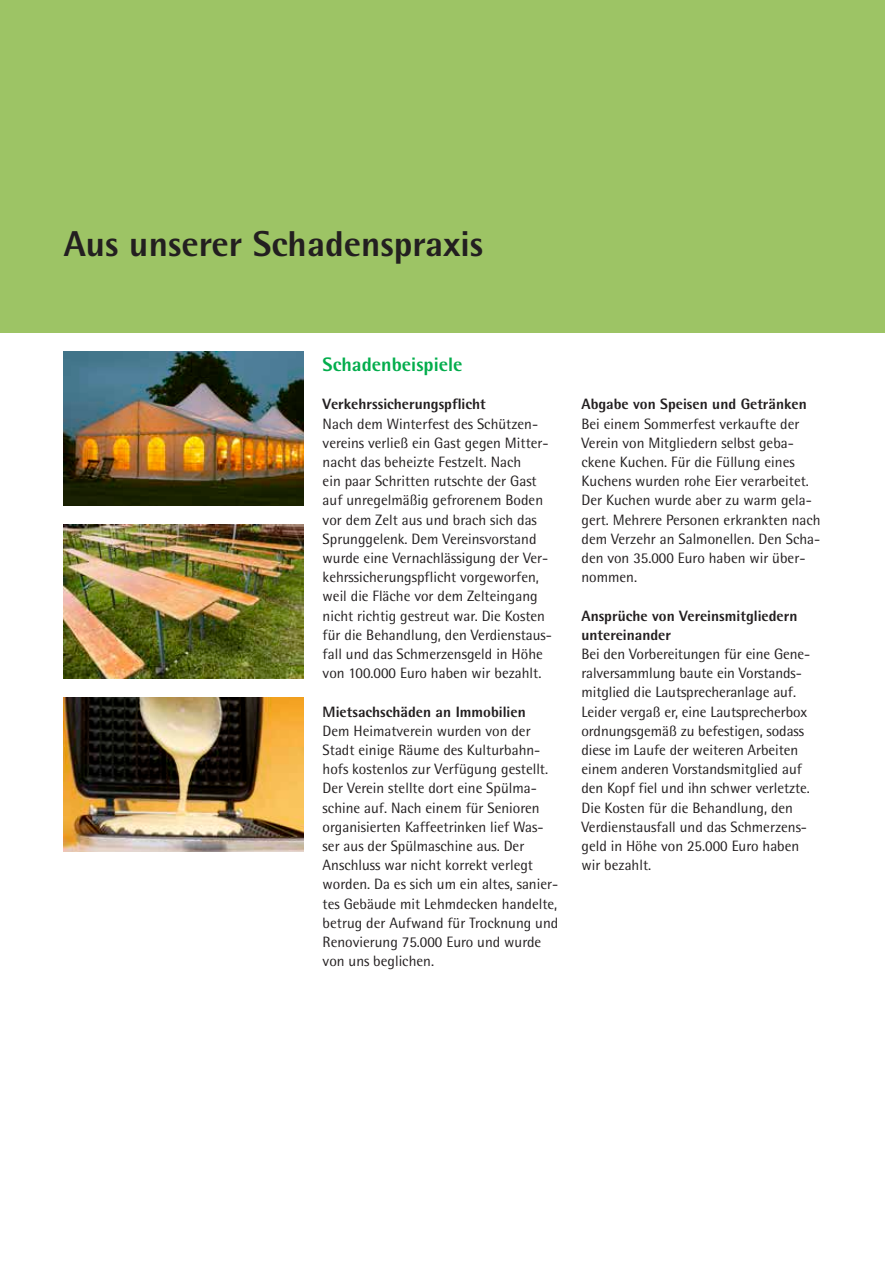
<style>
.page{position:relative;width:885px;height:1263px;background:#fff}
.page>*{position:absolute;margin:0;border:0;box-sizing:border-box;transform-origin:0 0}
.t1{font:800 36px "Lvm Rotis";color:#231f20}
.t2{font:800 19.5px "Lvm Rotis";color:#03ad4c}
.t3{font:15px/19.2px "Lvm Rotis";color:#231f20}
.t4{font:800 15px/19.2px "Lvm Rotis";color:#231f20}
</style>
<div class="page">
<div style="left:0;top:0;width:884px;height:333px;background:#9dc465"></div>
<img style="left:64px;top:352px;width:239px;height:153px">
<img style="left:64px;top:525px;width:239px;height:153px">
<img style="left:64px;top:697px;width:239px;height:154px">
<h1 class="t1" style="left:64px;top:221px;width:421px">Aus unserer Schadenspraxis</h1>
<h2 class="t2" style="left:322px;top:352px;width:141px">Schadenbeispiele</h2>
<p class="t4" style="left:322px;top:394px;width:165px">Verkehrssicherungspflicht</p>
<p class="t3" style="left:322px;top:414px;width:231px">Nach dem Winterfest des Schützen&shy;vereins verließ ein Gast gegen Mitter&shy;nacht das beheizte Festzelt. Nach<br>ein paar Schritten rutschte der Gast auf unregelmäßig gefrorenem Boden vor dem Zelt aus und brach sich das Sprunggelenk. Dem Vereinsvorstand wurde eine Vernachlässigung der Ver&shy;kehrssicherungspflicht vorgeworfen, weil die Fläche vor dem Zelteingang nicht richtig gestreut war. Die Kosten für die Behandlung, den Verdienstaus&shy;fall und das Schmerzensgeld in Höhe von 100.000 Euro haben wir bezahlt.</p>
<p class="t4" style="left:322px;top:702px;width:205px">Mietsachschäden an Immobilien</p>
<p class="t3" style="left:322px;top:721px;width:237px">Dem Heimatverein wurden von der Stadt einige Räume des Kulturbahn&shy;hofs kostenlos zur Verfügung gestellt.<br>Der Verein stellte dort eine Spülma&shy;schine auf. Nach einem für Senioren organisierten Kaffeetrinken lief Was&shy;ser aus der Spülmaschine aus. Der Anschluss war nicht korrekt verlegt worden. Da es sich um ein altes, sanier&shy;tes Gebäude mit Lehmdecken handelte, betrug der Aufwand für Trocknung und Renovierung 75.000 Euro und wurde von uns beglichen.</p>
<p class="t4" style="left:581px;top:394px;width:227px">Abgabe von Speisen und Getränken</p>
<p class="t3" style="left:581px;top:414px;width:241px">Bei einem Sommerfest verkaufte der Verein von Mitgliedern selbst geba&shy;ckene Kuchen. Für die Füllung eines Kuchens wurden rohe Eier verarbeitet.<br>Der Kuchen wurde aber zu warm gela&shy;gert. Mehrere Personen erkrankten nach dem Verzehr an Salmonellen. Den Scha&shy;den von 35.000 Euro haben wir über&shy;nommen.</p>
<p class="t4" style="left:581px;top:606px;width:217px">Ansprüche von Vereinsmitgliedern untereinander</p>
<p class="t3" style="left:581px;top:644px;width:230px">Bei den Vorbereitungen für eine Gene&shy;ralversammlung baute ein Vorstands&shy;mitglied die Lautsprecheranlage auf.<br>Leider vergaß er, eine Lautsprecherbox ordnungsgemäß zu befestigen, sodass diese im Laufe der weiteren Arbeiten einem anderen Vorstandsmitglied auf den Kopf fiel und ihn schwer verletzte.<br>Die Kosten für die Behandlung, den Verdienstausfall und das Schmerzens&shy;geld in Höhe von 25.000 Euro haben wir bezahlt.</p>
</div>
